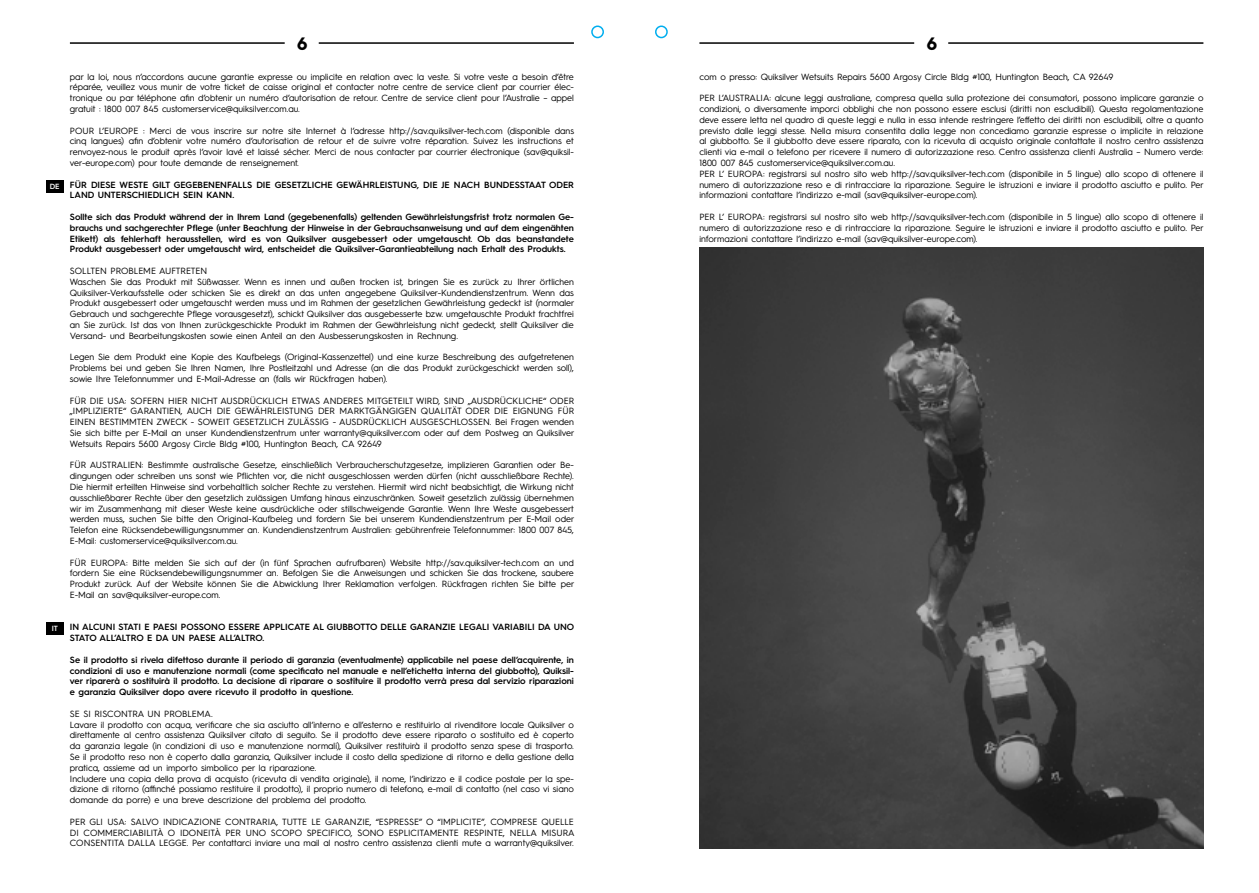
<style>
.page{position:relative;width:1259px;height:893px;background:#fff}
.page>*{position:absolute;margin:0;border:0;box-sizing:border-box;transform-origin:0 0}
.t1{font:700 18px "Hurme Geometric Sans 3";color:#000}
.t2{font:9px/10.8px "Hurme Geometric Sans 3";color:#000;text-align:justify}
.t3{font:600 9px/10.8px "Hurme Geometric Sans 3";color:#000}
.t4{font:600 7.5px "Hurme Geometric Sans 3";color:#fff}
</style>
<div class="page">
<div style="left:655px;top:26px;width:13px;height:12px;border:2px solid #00aeef;border-radius:50%"></div>
<div style="left:591px;top:26px;width:13px;height:12px;border:2px solid #00aeef;border-radius:50%"></div>
<hr style="left:319px;top:42px;width:255px;height:2px;background:#000">
<hr style="left:70px;top:42px;width:215px;height:2px;background:#000">
<div style="left:46px;top:180px;width:18px;height:12px;background:#000"></div>
<div style="left:46px;top:622px;width:18px;height:13px;background:#000"></div>
<hr style="left:948px;top:42px;width:255px;height:2px;background:#000">
<hr style="left:699px;top:42px;width:215px;height:2px;background:#000">
<img style="left:699px;top:248px;width:504px;height:600px">
<p class="t4" style="left:50px;top:181px;width:11px">DE</p>
<p class="t4" style="left:52px;top:623px;width:8px">IT</p>
<h1 class="t1" style="left:297px;top:31px;width:12px">6</h1>
<p class="t2" style="left:70px;top:70px;width:505px">par la loi, nous n’accordons aucune garantie expresse ou implicite en relation avec la veste. Si votre veste a besoin d’être réparée, veuillez vous munir de votre ticket de caisse original et contacter notre centre de service client par courrier élec&shy;tronique ou par téléphone afin d’obtenir un numéro d’autorisation de retour. Centre de service client pour l’Australie – appel gratuit : 1800 007 845 customerservice@quiksilver.com.au.</p>
<p class="t2" style="left:70px;top:124px;width:505px">POUR L’EUROPE : Merci de vous inscrire sur notre site Internet à l’adresse http://sav.quiksilver-tech.com (disponible dans cinq langues) afin d’obtenir votre numéro d’autorisation de retour et de suivre votre réparation. Suivez les instructions et renvoyez-nous le produit après l’avoir lavé et laissé sécher. Merci de nous contacter par courrier électronique (sav@quiksil&shy;ver-europe.com) pour toute demande de renseignement.</p>
<p class="t3" style="left:70px;top:178px;width:505px">FÜR DIESE WESTE GILT GEGEBENENFALLS DIE GESETZLICHE GEWÄHRLEISTUNG, DIE JE NACH BUNDESSTAAT ODER<br>LAND UNTERSCHIEDLICH SEIN KANN.</p>
<p class="t3" style="left:70px;top:211px;width:505px;text-align:justify">Sollte sich das Produkt während der in Ihrem Land (gegebenenfalls) geltenden Gewährleistungsfrist trotz normalen Ge&shy;brauchs und sachgerechter Pflege (unter Beachtung der Hinweise in der Gebrauchsanweisung und auf dem eingenähten Etikett) als fehlerhaft herausstellen, wird es von Quiksilver ausgebessert oder umgetauscht. Ob das beanstandete Produkt ausgebessert oder umgetauscht wird, entscheidet die Quiksilver-Garantieabteilung nach Erhalt des Produkts.</p>
<p class="t2" style="left:70px;top:265px;width:506px;text-align:left">SOLLTEN PROBLEME AUFTRETEN<br>Waschen Sie das Produkt mit Süßwasser. Wenn es innen und außen trocken ist, bringen Sie es zurück zu Ihrer örtlichen Quiksilver-Verkaufsstelle oder schicken Sie es direkt an das unten angegebene Quiksilver-Kundendienstzentrum. Wenn das Produkt ausgebessert oder umgetauscht werden muss und im Rahmen der gesetzlichen Gewährleistung gedeckt ist (normaler Gebrauch und sachgerechte Pflege vorausgesetzt), schickt Quiksilver das ausgebesserte bzw. umgetauschte Produkt frachtfrei an Sie zurück. Ist das von Ihnen zurückgeschickte Produkt im Rahmen der Gewährleistung nicht gedeckt, stellt Quiksilver die Versand- und Bearbeitungskosten sowie einen Anteil an den Ausbesserungskosten in Rechnung.</p>
<p class="t2" style="left:70px;top:351px;width:505px">Legen Sie dem Produkt eine Kopie des Kaufbelegs (Original-Kassenzettel) und eine kurze Beschreibung des aufgetretenen Problems bei und geben Sie Ihren Namen, Ihre Postleitzahl und Adresse (an die das Produkt zurückgeschickt werden soll), sowie Ihre Telefonnummer und E-Mail-Adresse an (falls wir Rückfragen haben).</p>
<p class="t2" style="left:70px;top:394px;width:506px">FÜR DIE USA: SOFERN HIER NICHT AUSDRÜCKLICH ETWAS ANDERES MITGETEILT WIRD, SIND „AUSDRÜCKLICHE“ ODER „IMPLIZIERTE“ GARANTIEN, AUCH DIE GEWÄHRLEISTUNG DER MARKTGÄNGIGEN QUALITÄT ODER DIE EIGNUNG FÜR EINEN BESTIMMTEN ZWECK - SOWEIT GESETZLICH ZULÄSSIG - AUSDRÜCKLICH AUSGESCHLOSSEN. Bei Fragen wenden Sie sich bitte per E-Mail an unser Kundendienstzentrum unter warranty@quiksilver.com oder auf dem Postweg an Quiksilver Wetsuits Repairs 5600 Argosy Circle Bldg #100, Huntington Beach, CA 92649</p>
<p class="t2" style="left:70px;top:459px;width:506px">FÜR AUSTRALIEN: Bestimmte australische Gesetze, einschließlich Verbraucherschutzgesetze, implizieren Garantien oder Be&shy;dingungen oder schreiben uns sonst wie Pflichten vor, die nicht ausgeschlossen werden dürfen (nicht ausschließbare Rechte).<br>Die hiermit erteilten Hinweise sind vorbehaltlich solcher Rechte zu verstehen. Hiermit wird nicht beabsichtigt, die Wirkung nicht ausschließbarer Rechte über den gesetzlich zulässigen Umfang hinaus einzuschränken. Soweit gesetzlich zulässig übernehmen wir im Zusammenhang mit dieser Weste keine ausdrückliche oder stillschweigende Garantie. Wenn Ihre Weste ausgebessert werden muss, suchen Sie bitte den Original-Kaufbeleg und fordern Sie bei unserem Kundendienstzentrum per E-Mail oder Telefon eine Rücksendebewilligungsnummer an. Kundendienstzentrum Australien: gebührenfreie Telefonnummer: 1800 007 845, E-Mail: customerservice@quiksilver.com.au.</p>
<p class="t2" style="left:70px;top:556px;width:506px">FÜR EUROPA: Bitte melden Sie sich auf der (in fünf Sprachen aufrufbaren) Website http://sav.quiksilver-tech.com an und fordern Sie eine Rücksendebewilligungsnummer an. Befolgen Sie die Anweisungen und schicken Sie das trockene, saubere Produkt zurück. Auf der Website können Sie die Abwicklung Ihrer Reklamation verfolgen. Rückfragen richten Sie bitte per E-Mail an sav@quiksilver-europe.com.</p>
<p class="t3" style="left:70px;top:621px;width:506px">IN ALCUNI STATI E PAESI POSSONO ESSERE APPLICATE AL GIUBBOTTO DELLE GARANZIE LEGALI VARIABILI DA UNO<br>STATO ALL’ALTRO E DA UN PAESE ALL’ALTRO.</p>
<p class="t3" style="left:70px;top:654px;width:505px;text-align:justify">Se il prodotto si rivela difettoso durante il periodo di garanzia (eventualmente) applicabile nel paese dell’acquirente, in condizioni di uso e manutenzione normali (come specificato nel manuale e nell’etichetta interna del giubbotto), Quiksil&shy;ver riparerà o sostituirà il prodotto. La decisione di riparare o sostituire il prodotto verrà presa dal servizio riparazioni e garanzia Quiksilver dopo avere ricevuto il prodotto in questione.</p>
<p class="t2" style="left:70px;top:708px;width:505px;text-align:left">SE SI RISCONTRA UN PROBLEMA.<br>Lavare il prodotto con acqua, verificare che sia asciutto all’interno e all’esterno e restituirlo al rivenditore locale Quiksilver o direttamente al centro assistenza Quiksilver citato di seguito. Se il prodotto deve essere riparato o sostituito ed è coperto da garanzia legale (in condizioni di uso e manutenzione normali), Quiksilver restituirà il prodotto senza spese di trasporto.<br>Se il prodotto reso non è coperto dalla garanzia, Quiksilver include il costo della spedizione di ritorno e della gestione della pratica, assieme ad un importo simbolico per la riparazione.<br>Includere una copia della prova di acquisto (ricevuta di vendita originale), il nome, l’indirizzo e il codice postale per la spe&shy;dizione di ritorno (affinché possiamo restituire il prodotto), il proprio numero di telefono, e-mail di contatto (nel caso vi siano domande da porre) e una breve descrizione del problema del prodotto.</p>
<p class="t2" style="left:70px;top:816px;width:506px">PER GLI USA: SALVO INDICAZIONE CONTRARIA, TUTTE LE GARANZIE, “ESPRESSE” O “IMPLICITE”, COMPRESE QUELLE DI COMMERCIABILITÀ O IDONEITÀ PER UNO SCOPO SPECIFICO, SONO ESPLICITAMENTE RESPINTE, NELLA MISURA CONSENTITA DALLA LEGGE. Per contattarci inviare una mail al nostro centro assistenza clienti mute a warranty@quiksilver.</p>
<h1 class="t1" style="left:926px;top:31px;width:12px">6</h1>
<p class="t2" style="left:699px;top:70px;width:415px">com o presso: Quiksilver Wetsuits Repairs 5600 Argosy Circle Bldg #100, Huntington Beach, CA 92649</p>
<p class="t2" style="left:699px;top:92px;width:506px;text-align:left">PER L’AUSTRALIA: alcune leggi australiane, compresa quella sulla protezione dei consumatori, possono implicare garanzie o condizioni, o diversamente imporci obblighi che non possono essere esclusi (diritti non escludibili). Questa regolamentazione deve essere letta nel quadro di queste leggi e nulla in essa intende restringere l’effetto dei diritti non escludibili, oltre a quanto previsto dalle leggi stesse. Nella misura consentita dalla legge non concediamo garanzie espresse o implicite in relazione al giubbotto. Se il giubbotto deve essere riparato, con la ricevuta di acquisto originale contattate il nostro centro assistenza clienti via e-mail o telefono per ricevere il numero di autorizzazione reso. Centro assistenza clienti Australia – Numero verde:<br>1800 007 845 customerservice@quiksilver.com.au.<br>PER L’ EUROPA: registrarsi sul nostro sito web http://sav.quiksilver-tech.com (disponibile in 5 lingue) allo scopo di ottenere il numero di autorizzazione reso e di rintracciare la riparazione. Seguire le istruzioni e inviare il prodotto asciutto e pulito. Per informazioni contattare l’indirizzo e-mail (sav@quiksilver-europe.com).</p>
<p class="t2" style="left:699px;top:211px;width:506px">PER L’ EUROPA: registrarsi sul nostro sito web http://sav.quiksilver-tech.com (disponibile in 5 lingue) allo scopo di ottenere il numero di autorizzazione reso e di rintracciare la riparazione. Seguire le istruzioni e inviare il prodotto asciutto e pulito. Per informazioni contattare l’indirizzo e-mail (sav@quiksilver-europe.com).</p>
</div>
